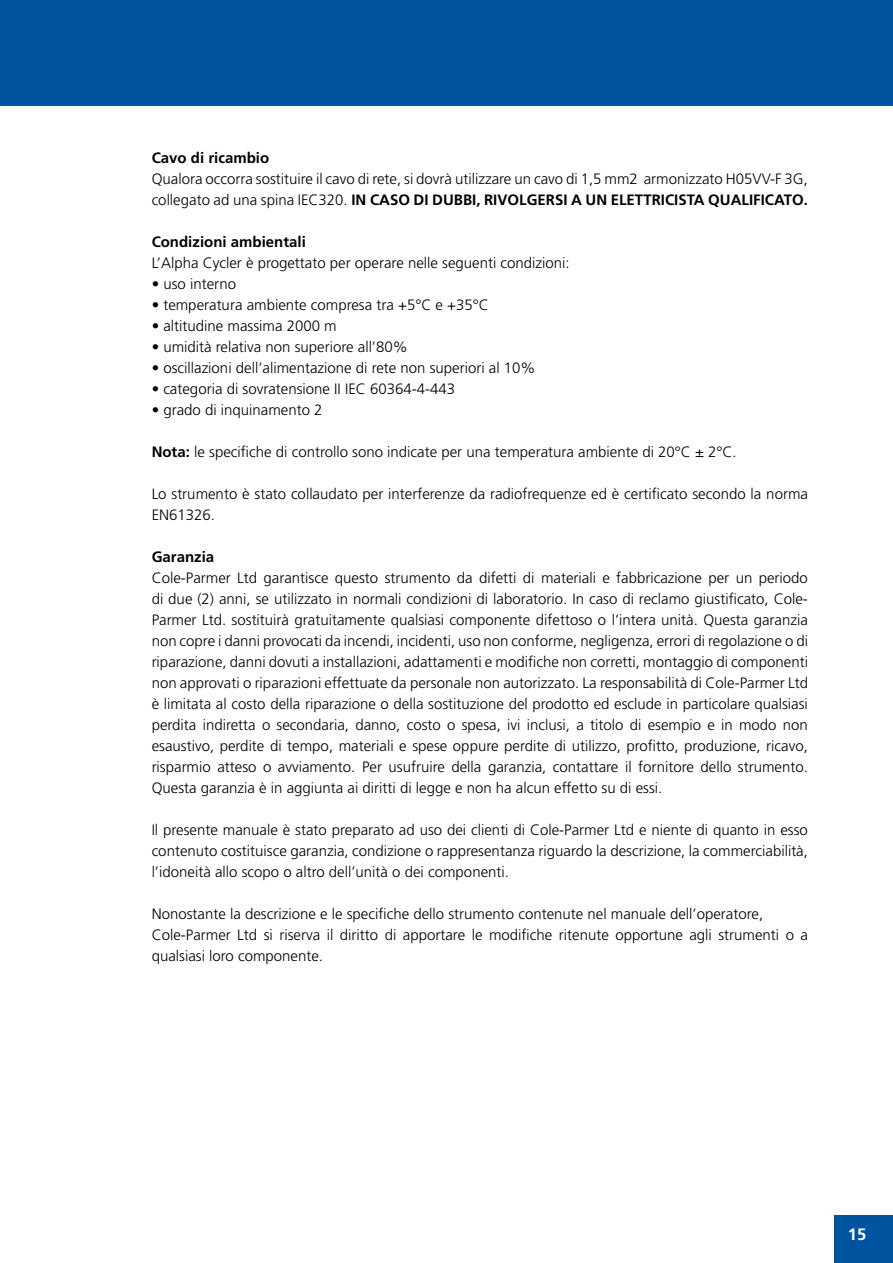
<style>
.page{position:relative;width:893px;height:1263px;background:#fff}
.page>*{position:absolute;margin:0;border:0;box-sizing:border-box;transform-origin:0 0}
.t1{font:700 16.5px "Frutiger";color:#fff}
.t2{font:300 15px/21px "Frutiger";color:#000}
.t3{font:700 15px "Frutiger";color:#000}
.s1{font-weight:700}
</style>
<div class="page">
<div style="left:0;top:0;width:893px;height:106px;background:#00539f"></div>
<div style="left:835px;top:1216px;width:58px;height:47px;background:#00539f"></div>
<p class="t3" style="left:152px;top:149px;width:119px">Cavo di ricambio</p>
<p class="t2" style="left:152px;top:168px;width:658px">Qualora occorra sostituire il cavo di rete, si dovrà utilizzare un cavo di 1,5 mm2 armonizzato H05VV-F 3G, collegato ad una spina IEC320. <span class="s1">IN CASO DI DUBBI, RIVOLGERSI A UN ELETTRICISTA QUALIFICATO.</span></p>
<p class="t3" style="left:152px;top:233px;width:156px">Condizioni ambientali</p>
<p class="t2" style="left:152px;top:252px;width:420px">L’Alpha Cycler è progettato per operare nelle seguenti condizioni:</p>
<p class="t2" style="left:152px;top:273px;width:86px">• uso interno</p>
<p class="t2" style="left:152px;top:294px;width:339px">• temperatura ambiente compresa tra +5°C e +35°C</p>
<p class="t2" style="left:152px;top:315px;width:187px">• altitudine massima 2000 m</p>
<p class="t2" style="left:152px;top:336px;width:258px">• umidità relativa non superiore all’80%</p>
<p class="t2" style="left:152px;top:357px;width:385px">• oscillazioni dell’alimentazione di rete non superiori al 10%</p>
<p class="t2" style="left:152px;top:378px;width:305px">• categoria di sovratensione II IEC 60364-4-443</p>
<p class="t2" style="left:152px;top:399px;width:172px">• grado di inquinamento 2</p>
<p class="t2" style="left:152px;top:441px;width:587px"><span class="s1">Nota:</span> le specifiche di controllo sono indicate per una temperatura ambiente di 20°C ± 2°C.</p>
<p class="t2" style="left:152px;top:483px;width:658px">Lo strumento è stato collaudato per interferenze da radiofrequenze ed è certificato secondo la norma<br>EN61326.</p>
<p class="t3" style="left:152px;top:548px;width:64px">Garanzia</p>
<p class="t2" style="left:152px;top:567px;width:658px;text-align:justify">Cole-Parmer Ltd garantisce questo strumento da difetti di materiali e fabbricazione per un periodo di due (2) anni, se utilizzato in normali condizioni di laboratorio. In caso di reclamo giustificato, Cole-Parmer Ltd. sostituirà gratuitamente qualsiasi componente difettoso o l’intera unità. Questa garanzia non copre i danni provocati da incendi, incidenti, uso non conforme, negligenza, errori di regolazione o di riparazione, danni dovuti a installazioni, adattamenti e modifiche non corretti, montaggio di componenti non approvati o riparazioni effettuate da personale non autorizzato. La responsabilità di Cole-Parmer Ltd è limitata al costo della riparazione o della sostituzione del prodotto ed esclude in particolare qualsiasi perdita indiretta o secondaria, danno, costo o spesa, ivi inclusi, a titolo di esempio e in modo non esaustivo, perdite di tempo, materiali e spese oppure perdite di utilizzo, profitto, produzione, ricavo, risparmio atteso o avviamento. Per usufruire della garanzia, contattare il fornitore dello strumento.<br>Questa garanzia è in aggiunta ai diritti di legge e non ha alcun effetto su di essi.</p>
<p class="t2" style="left:152px;top:819px;width:658px;text-align:justify">Il presente manuale è stato preparato ad uso dei clienti di Cole-Parmer Ltd e niente di quanto in esso contenuto costituisce garanzia, condizione o rappresentanza riguardo la descrizione, la commerciabilità, l’idoneità allo scopo o altro dell’unità o dei componenti.</p>
<p class="t2" style="left:152px;top:903px;width:658px">Nonostante la descrizione e le specifiche dello strumento contenute nel manuale dell’operatore,<br>Cole-Parmer Ltd si riserva il diritto di apportare le modifiche ritenute opportune agli strumenti o a qualsiasi loro componente.</p>
<p class="t1" style="left:848px;top:1225px;width:20px">15</p>
</div>
